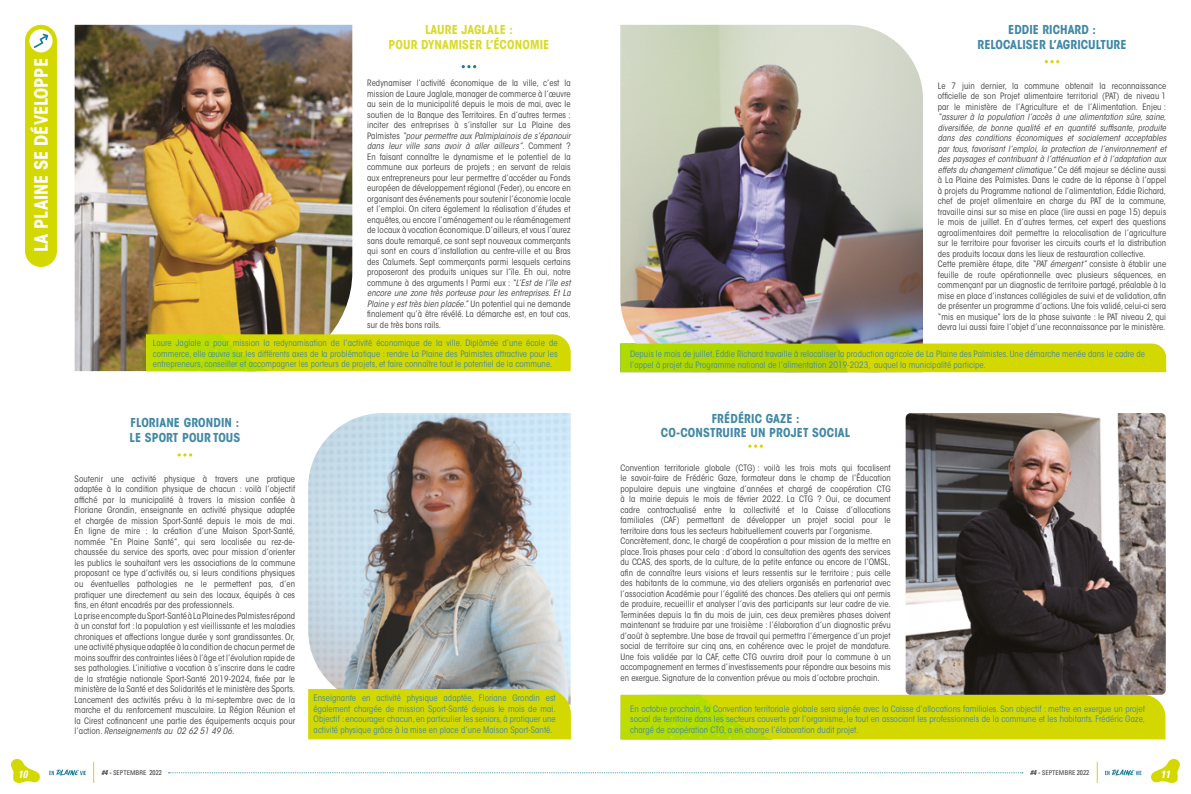
<style>
.page{position:relative;width:1191px;height:794px;background:#fff}
.page>*{position:absolute;margin:0;border:0;box-sizing:border-box;transform-origin:0 0}
.t1{font:700 condensed 18.2px "ITC Avant Garde Std";color:#fff}
.t2{font:700 condensed 12.25px/14.7px "ITC Avant Garde Std";letter-spacing:.01em;color:#4188a6;text-align:center}
.t3{font:700 condensed 12.25px/14.7px "ITC Avant Garde Std";letter-spacing:.01em;color:#d8db29;text-align:center}
.t4{font:italic 700 condensed 10.5px "Univers LT Std";color:#fff}
.t5{font:condensed 8.75px/10.5px "ITC Avant Garde Std";letter-spacing:.01em;color:#3c3c3b}
.t6{font:condensed 8.75px/10.5px "ITC Avant Garde Std";letter-spacing:.01em;color:#4188a6;text-align:justify}
.t7{font:condensed 6.56px "Univers LT Std";color:#3c3c3b}
.s1{font-style:italic}
.s2{font-weight:700;font-style:italic;font-size:7px}
.s3{font-size:7px}
</style>
<div class="page">
<svg style="left:11px;top:758px;width:29px;height:25px"></svg>
<svg style="left:1151px;top:758px;width:29px;height:25px"></svg>
<svg style="left:93px;top:762px;width:1px;height:21px"></svg>
<svg style="left:1097px;top:762px;width:1px;height:21px"></svg>
<svg style="left:49px;top:769px;width:37px;height:6px"></svg>
<svg style="left:1105px;top:769px;width:36px;height:6px"></svg>
<svg style="left:168px;top:772px;width:854px;height:1px"></svg>
<div style="left:25px;top:25px;width:32px;height:242px;background:#d3d800;border-radius:16px"></div>
<svg style="left:178px;top:453px;width:14px;height:3px"></svg>
<svg style="left:748px;top:444px;width:15px;height:4px"></svg>
<svg style="left:461px;top:65px;width:15px;height:3px"></svg>
<svg style="left:1044px;top:60px;width:15px;height:3px"></svg>
<img style="left:75px;top:25px;width:277px;height:346px">
<svg style="left:146px;top:334px;width:424px;height:38px;background:#ced907"></svg>
<svg style="left:620px;top:695px;width:545px;height:45px;background:#cdd904"></svg>
<img style="left:308px;top:413px;width:262px;height:276px">
<img style="left:620px;top:25px;width:303px;height:318px">
<img style="left:905px;top:413px;width:260px;height:282px">
<svg style="left:29px;top:29px;width:24px;height:23px"></svg>
<svg style="left:620px;top:343px;width:546px;height:29px;background:#c5d605"></svg>
<div style="left:308px;top:689px;width:263px;height:50px;background:#d3d800"></div>
<svg style="left:34px;top:34px;width:14px;height:14px"></svg>
<h1 class="t1" style="left:29px;top:252px;width:195px;rotate:-90deg">LA PLAINE SE DÉVELOPPE</h1>
<h2 class="t3" style="left:388px;top:22px;width:162px">LAURE JAGLALE :<br>POUR DYNAMISER L’ÉCONOMIE</h2>
<p class="t5" style="left:367px;top:78px;width:205px;text-align:justify">Redynamiser l’activité économique de la ville, c’est la mission de Laure Jaglale, manager de commerce à l’œuvre au sein de la municipalité depuis le mois de mai, avec le soutien de la Banque des Territoires. En d’autres termes : inciter des entreprises à s’installer sur La Plaine des Palmistes <span class="s1">“pour permettre aux Palmiplainois de s’épanouir dans leur ville sans avoir à aller ailleurs”</span>. Comment ?<br>En faisant connaître le dynamisme et le potentiel de la commune aux porteurs de projets ; en servant de relais aux entrepreneurs pour leur permettre d’accéder au Fonds européen de développement régional (Feder), ou encore en organisant des événements pour soutenir l’économie locale et l’emploi. On citera également la réalisation d’études et enquêtes, ou encore l’aménagement ou le réaménagement de locaux à vocation économique. D’ailleurs, et vous l’aurez sans doute remarqué, ce sont sept nouveaux commerçants qui sont en cours d’installation au centre-ville et au Bras des Calumets. Sept commerçants parmi lesquels certains proposeront des produits uniques sur l’île. Eh oui, notre commune à des arguments ! Parmi eux : <span class="s1">“L’Est de l’île est encore une zone très porteuse pour les entreprises. Et La Plaine y est très bien placée.”</span> Un potentiel qui ne demande finalement qu’à être révélé. La démarche est, en tout cas, sur de très bons rails.</p>
<h2 class="t2" style="left:977px;top:22px;width:150px">EDDIE RICHARD :<br>RELOCALISER L’AGRICULTURE</h2>
<p class="t5" style="left:938px;top:80px;width:230px;text-align:justify">Le 7 juin dernier, la commune obtenait la reconnaissance officielle de son Projet alimentaire territorial (PAT) de niveau 1 par le ministère de l’Agriculture et de l’Alimentation. Enjeu :</p>
<p class="t5" style="left:938px;top:112px;width:230px"><span class="s1">“assurer à la population l’accès à une alimentation sûre, saine, diversifiée, de bonne qualité et en quantité suffisante, produite dans des conditions économiques et socialement acceptables par tous, favorisant l’emploi, la protection de l’environnement et des paysages et contribuant à l’atténuation et à l’adaptation aux effets du changement climatique.”</span> Ce défi majeur se décline aussi à La Plaine des Palmistes. Dans le cadre de la réponse à l’appel à projets du Programme national de l’alimentation, Eddie Richard, chef de projet alimentaire en charge du PAT de la commune, travaille ainsi sur sa mise en place (lire aussi en page 15) depuis le mois de juillet. En d’autres termes, cet expert des questions agroalimentaires doit permettre la relocalisation de l’agriculture sur le territoire pour favoriser les circuits courts et la distribution des produits locaux dans les lieux de restauration collective.<br>Cette première étape, dite <span class="s1">“PAT émergent”</span> consiste à établir une feuille de route opérationnelle avec plusieurs séquences, en commençant par un diagnostic de territoire partagé, préalable à la mise en place d’instances collégiales de suivi et de validation, afin de présenter un programme d’actions. Une fois validé, celui-ci sera “mis en musique” lors de la phase suivante : le PAT niveau 2, qui devra lui aussi faire l’objet d’une reconnaissance par le ministère.</p>
<p class="t6" style="left:153px;top:338px;width:406px">Laure Jaglale a pour mission la redynamisation de l’activité économique de la ville. Diplômée d’une école de commerce, elle œuvre sur les différents axes de la problématique : rendre La Plaine des Palmistes attractive pour les entrepreneurs, conseiller et accompagner les porteurs de projets, et faire connaître tout le potentiel de la commune.</p>
<p class="t6" style="left:630px;top:349px;width:516px">Depuis le mois de juillet, Eddie Richard travaille à relocaliser la production agricole de La Plaine des Palmistes. Une démarche menée dans le cadre de l’appel à projet du Programme national de l’alimentation 2019-2023, auquel la municipalité participe.</p>
<h2 class="t2" style="left:129px;top:415px;width:112px;text-align:left">FLORIANE GRONDIN :<br>LE SPORT POUR TOUS</h2>
<p class="t5" style="left:75px;top:473px;width:222px">Soutenir une activité physique à travers une pratique adaptée à la condition physique de chacun : voilà l’objectif affiché par la municipalité à travers la mission confiée à Floriane Grondin, enseignante en activité physique adaptée et chargée de mission Sport-Santé depuis le mois de mai.<br>En ligne de mire : la création d’une Maison Sport-Santé, nommée “En Plaine Santé”, qui sera localisée au rez-de&shy;chaussée du service des sports, avec pour mission d’orienter les publics le souhaitant vers les associations de la commune proposant ce type d’activités ou, si leurs conditions physiques ou éventuelles pathologies ne le permettent pas, d’en pratiquer une directement au sein des locaux, équipés à ces fins, en étant encadrés par des professionnels.<br>La prise en compte du Sport-Santé à La Plaine des Palmistes répond à un constat fort : la population y est vieillissante et les maladies chroniques et affections longue durée y sont grandissantes. Or, une activité physique adaptée à la condition de chacun permet de moins souffrir des contraintes liées à l’âge et l’évolution rapide de ses pathologies. L’initiative a vocation à s’inscrire dans le cadre de la stratégie nationale Sport-Santé 2019-2024, fixée par le ministère de la Santé et des Solidarités et le ministère des Sports.<br>Lancement des activités prévu à la mi-septembre avec de la marche et du renforcement musculaire. La Région Réunion et la Cirest cofinancent une partie des équipements acquis pour l’action. <span class="s1">Renseignements au 02 62 51 49 06.</span></p>
<p class="t6" style="left:314px;top:693px;width:244px">Enseignante en activité physique adaptée, Floriane Grondin est également chargée de mission Sport-Santé depuis le mois de mai.<br>Objectif : encourager chacun, en particulier les seniors, à pratiquer une activité physique grâce à la mise en place d’une Maison Sport-Santé.</p>
<h2 class="t2" style="left:661px;top:410px;width:191px">FRÉDÉRIC GAZE :<br>CO-CONSTRUIRE UN PROJET SOCIAL</h2>
<p class="t5" style="left:620px;top:462px;width:272px">Convention territoriale globale (CTG) : voilà les trois mots qui focalisent le savoir-faire de Frédéric Gaze, formateur dans le champ de l’Éducation populaire depuis une vingtaine d’années et chargé de coopération CTG à la mairie depuis le mois de février 2022. La CTG ? Oui, ce document cadre contractualisé entre la collectivité et la Caisse d’allocations familiales (CAF) permettant de développer un projet social pour le territoire dans tous les secteurs habituellement couverts par l’organisme.<br>Concrètement, donc, le chargé de coopération a pour mission de la mettre en place. Trois phases pour cela : d’abord la consultation des agents des services du CCAS, des sports, de la culture, de la petite enfance ou encore de l’OMSL, afin de connaître leurs visions et leurs ressentis sur le territoire ; puis celle des habitants de la commune, via des ateliers organisés en partenariat avec l’association Académie pour l’égalité des chances. Des ateliers qui ont permis de produire, recueillir et analyser l’avis des participants sur leur cadre de vie.<br>Terminées depuis la fin du mois de juin, ces deux premières phases doivent maintenant se traduire par une troisième : l’élaboration d’un diagnostic prévu d’août à septembre. Une base de travail qui permettra l’émergence d’un projet social de territoire sur cinq ans, en cohérence avec le projet de mandature.<br>Une fois validée par la CAF, cette CTG ouvrira droit pour la commune à un accompagnement en termes d’investissements pour répondre aux besoins mis en exergue. Signature de la convention prévue au mois d’octobre prochain.</p>
<p class="t6" style="left:630px;top:703px;width:516px">En octobre prochain, la Convention territoriale globale sera signée avec la Caisse d’allocations familiales. Son objectif : mettre en exergue un projet social de territoire dans les secteurs couverts par l’organisme, le tout en associant les professionnels de la commune et les habitants. Frédéric Gaze, chargé de coopération CTG, a en charge l’élaboration dudit projet.</p>
<p class="t4" style="left:18px;top:767px;width:11px">10</p>
<p class="t7" style="left:101px;top:769px;width:62px"><span class="s2">#4 -</span> SEPTEMBRE <span class="s3">2022</span></p>
<p class="t7" style="left:1030px;top:769px;width:61px"><span class="s2">#4 -</span> SEPTEMBRE <span class="s3">2022</span></p>
<p class="t4" style="left:1160px;top:767px;width:11px">11</p>
</div>
